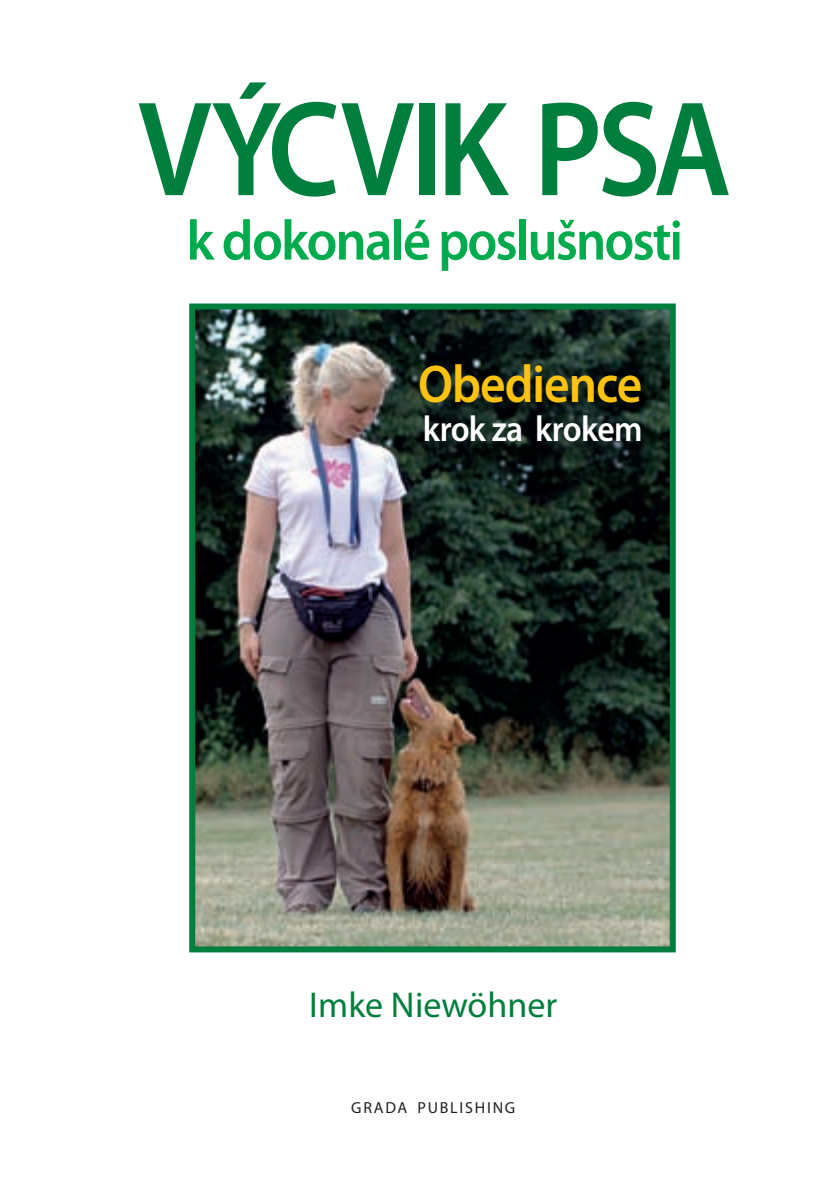
<style>
.page{position:relative;width:839px;height:1178px;background:#fff}
.page>*{position:absolute;margin:0;border:0;box-sizing:border-box;transform-origin:0 0}
.t1{font:600 136.2px "Myriad Pro";letter-spacing:-.04em;color:#007e3d;scale:.9 1}
.t2{font:600 57px "Myriad Pro";letter-spacing:-.035em;color:#00ab4d;scale:.96 1}
.t3{font:600 53.2px "Myriad Pro";letter-spacing:-.02em;color:#fec210;scale:.93 1}
.t4{font:36px "Myriad Pro";color:#007e3d}
.t5{font:600 36px "Myriad Pro";letter-spacing:-.02em;color:#fff;scale:.93 1}
.t6{font:16px "Myriad Pro";letter-spacing:.11em;color:#231f20}
</style>
<div class="page">
<img style="left:196px;top:310px;width:472px;height:635px">
<div style="left:189px;top:303px;width:486px;height:649px;border:6px solid #007e3d"></div>
<h1 class="t1" style="left:138px;top:97px;width:661px">VÝCVIK PSA</h1>
<p class="t2" style="left:186px;top:219px;width:518px">k dokonalé poslušnosti</p>
<p class="t3" style="left:418px;top:363px;width:242px">Obedience</p>
<p class="t5" style="left:422px;top:415px;width:237px">krok za krokem</p>
<p class="t4" style="left:309px;top:991px;width:249px">Imke Niewöhner</p>
<p class="t6" style="left:351px;top:1101px;width:165px">GRADA PUBLISHING</p>
</div>
